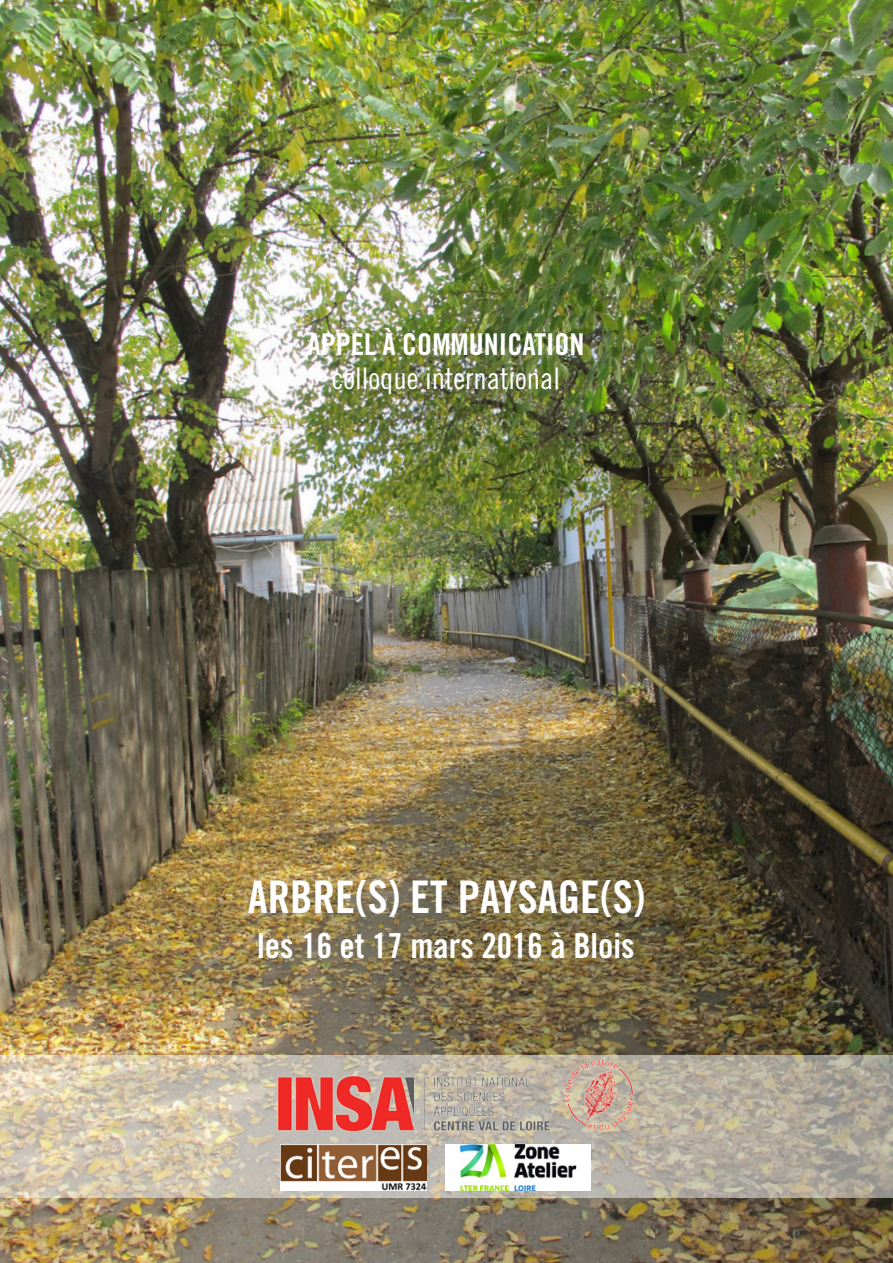
<style>
.page{position:relative;width:893px;height:1263px;background:#fff}
.page>*{position:absolute;margin:0;border:0;box-sizing:border-box;transform-origin:0 0}
.t1{font:45px "Trade Gothic Bold Cond Twenty";color:#fff}
.t2{font:34.5px "Trade Gothic Bold Cond Twenty";color:#fff}
.t3{font:30px "Trade Gothic Cond Eighteen";color:#fff}
.t4{font:30px "Trade Gothic Bold Cond Twenty";color:#fff}
</style>
<div class="page">
<img style="left:0;top:0;width:893px;height:1263px">
<svg style="left:0;top:1054px;width:893px;height:143px;background:#c2b9a6"></svg>
<img style="left:281px;top:1144px;width:145px;height:47px">
<img style="left:445px;top:1144px;width:146px;height:46px">
<img style="left:272px;top:1054px;width:369px;height:83px">
<p class="t4" style="left:307px;top:326px;width:279px">APPEL À COMMUNICATION</p>
<p class="t3" style="left:332px;top:360px;width:230px">colloque international</p>
<p class="t1" style="left:248px;top:869px;width:399px">ARBRE(S) ET PAYSAGE(S)</p>
<p class="t2" style="left:257px;top:924px;width:379px">les 16 et 17 mars 2016 à Blois</p>
</div>
